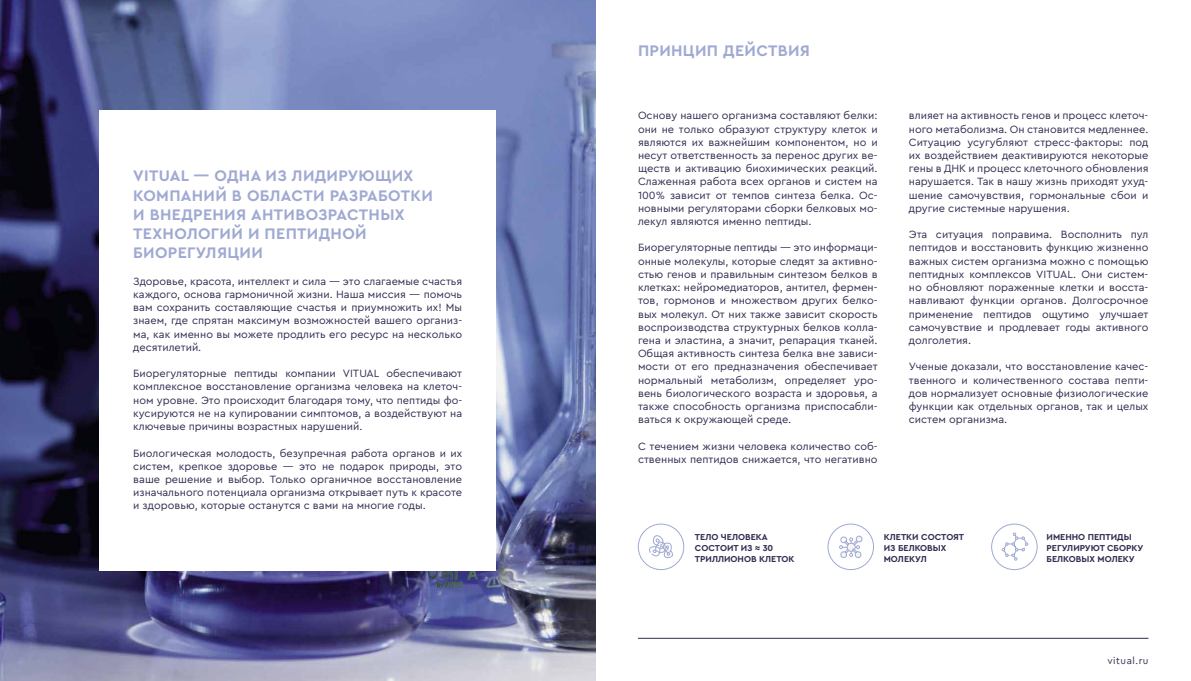
<style>
.page{position:relative;width:1191px;height:681px;background:#fff}
.page>*{position:absolute;margin:0;border:0;box-sizing:border-box;transform-origin:0 0}
.t1{font:700 16px/19.2px "Cera Pro";letter-spacing:.02em;color:#9fa9d2}
.t2{font:11px/13.2px "Cera Pro";color:#2f2c4f;text-align:justify}
.t3{font:10px "Cera CY";letter-spacing:.05em;color:#2f2c4f}
.t4{font:700 9px/10.8px "Cera Pro";color:#2f2c4f}
</style>
<div class="page">
<img style="left:0;top:0;width:595px;height:680px">
<div style="left:99px;top:110px;width:397px;height:460px;background:#fff"></div>
<hr style="left:638px;top:638px;width:510px;height:1px;background:#2f2c4f">
<svg style="left:1002px;top:532px;width:26px;height:28px"></svg>
<div style="left:856px;top:535px;width:6px;height:7px;border:1px solid #9fa9d2;border-radius:50%"></div>
<svg style="left:839px;top:536px;width:23px;height:21px"></svg>
<svg style="left:649px;top:535px;width:24px;height:22px"></svg>
<div style="left:638px;top:523px;width:46px;height:46px;border:1px solid #9fa9d2;border-radius:50%"></div>
<div style="left:827px;top:523px;width:46px;height:46px;border:1px solid #9fa9d2;border-radius:50%"></div>
<div style="left:991px;top:523px;width:46px;height:46px;border:1px solid #9fa9d2;border-radius:50%"></div>
<h1 class="t1" style="left:133px;top:166px;width:301px">VITUAL — ОДНА ИЗ ЛИДИРУЮЩИХ<br>КОМПАНИЙ В ОБЛАСТИ РАЗРАБОТКИ<br>И ВНЕДРЕНИЯ АНТИВОЗРАСТНЫХ<br>ТЕХНОЛОГИЙ И ПЕПТИДНОЙ<br>БИОРЕГУЛЯЦИИ</h1>
<p class="t2" style="left:133px;top:274px;width:330px">Здоровье, красота, интеллект и сила — это слагаемые счастья каждого, основа гармоничной жизни. Наша миссия — помочь вам сохранить составляющие счастья и приумножить их! Мы знаем, где спрятан максимум возможностей вашего организ&shy;ма, как именно вы можете продлить его ресурс на несколько десятилетий.</p>
<p class="t2" style="left:133px;top:366px;width:330px">Биорегуляторные пептиды компании VITUAL обеспечивают комплексное восстановление организма человека на клеточ&shy;ном уровне. Это происходит благодаря тому, что пептиды фо&shy;кусируются не на купировании симптомов, а воздействуют на ключевые причины возрастных нарушений.</p>
<p class="t2" style="left:133px;top:445px;width:330px">Биологическая молодость, безупречная работа органов и их систем, крепкое здоровье — это не подарок природы, это ваше решение и выбор. Только органичное восстановление изначального потенциала организма открывает путь к красоте и здоровью, которые останутся с вами на многие годы.</p>
<h1 class="t1" style="left:638px;top:40px;width:173px">ПРИНЦИП ДЕЙСТВИЯ</h1>
<p class="t2" style="left:638px;top:108px;width:241px">Основу нашего организма составляют белки: они не только образуют структуру клеток и являются их важнейшим компонентом, но и несут ответственность за перенос других ве&shy;ществ и активацию биохимических реакций.<br>Слаженная работа всех органов и систем на 100% зависит от темпов синтеза белка. Ос&shy;новными регуляторами сборки белковых мо&shy;лекул являются именно пептиды.</p>
<p class="t2" style="left:638px;top:240px;width:241px">Биорегуляторные пептиды — это информаци&shy;онные молекулы, которые следят за активно&shy;стью генов и правильным синтезом белков в клетках: нейромедиаторов, антител, фермен&shy;тов, гормонов и множеством других белко&shy;вых молекул. От них также зависит скорость воспроизводства структурных белков колла&shy;гена и эластина, а значит, репарация тканей.<br>Общая активность синтеза белка вне зависи&shy;мости от его предназначения обеспечивает нормальный метаболизм, определяет уро&shy;вень биологического возраста и здоровья, а также способность организма приспосабли&shy;ваться к окружающей среде.</p>
<p class="t2" style="left:638px;top:438px;width:241px">С течением жизни человека количество соб&shy;ственных пептидов снижается, что негативно</p>
<p class="t2" style="left:909px;top:108px;width:241px">влияет на активность генов и процесс клеточ&shy;ного метаболизма. Он становится медленнее.<br>Ситуацию усугубляют стресс-факторы: под их воздействием деактивируются некоторые гены в ДНК и процесс клеточного обновления нарушается. Так в нашу жизнь приходят ухуд&shy;шение самочувствия, гормональные сбои и другие системные нарушения.</p>
<p class="t2" style="left:909px;top:227px;width:241px">Эта ситуация поправима. Восполнить пул пептидов и восстановить функцию жизненно важных систем организма можно с помощью пептидных комплексов VITUAL. Они систем&shy;но обновляют пораженные клетки и восста&shy;навливают функции органов. Долгосрочное применение пептидов ощутимо улучшает самочувствие и продлевает годы активного долголетия.</p>
<p class="t2" style="left:909px;top:359px;width:241px">Ученые доказали, что восстановление качес&shy;твенного и количественного состава пепти&shy;дов нормализует основные физиологические функции как отдельных органов, так и целых систем организма.</p>
<p class="t4" style="left:695px;top:531px;width:101px">ТЕЛО ЧЕЛОВЕКА<br>СОСТОИТ ИЗ ≈ 30<br>ТРИЛЛИОНОВ КЛЕТОК</p>
<p class="t4" style="left:1046px;top:531px;width:98px">ИМЕННО ПЕПТИДЫ<br>РЕГУЛИРУЮТ СБОРКУ<br>БЕЛКОВЫХ МОЛЕКУ</p>
<p class="t4" style="left:883px;top:531px;width:82px">КЛЕТКИ СОСТОЯТ<br>ИЗ БЕЛКОВЫХ<br>МОЛЕКУЛ</p>
<p class="t3" style="left:1107px;top:653px;width:43px">vitual.ru</p>
</div>
